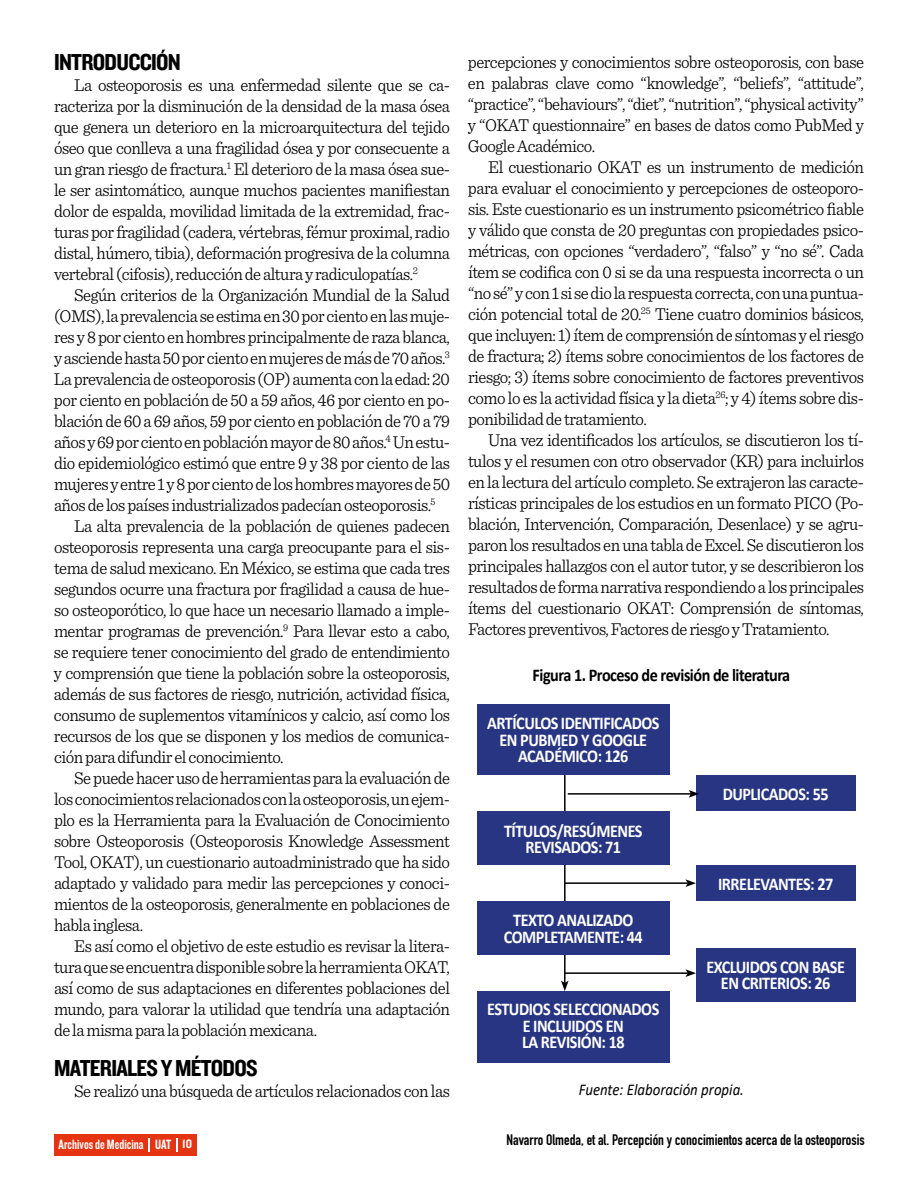
<style>
.page{position:relative;width:918px;height:1188px;background:#fff}
.page>*{position:absolute;margin:0;border:0;box-sizing:border-box;transform-origin:0 0}
.t1{font:24px "Knockout HTF50 Welterweight";letter-spacing:-.03em;color:#000}
.t2{font:300 18px/21px "Sentinel";letter-spacing:-.03em;color:#000;text-align:justify;scale:.95 1}
.t3{font:700 18px/16.5px "Calibri";letter-spacing:-.03em;color:#fff;text-align:center;scale:.9 1}
.t4{font:700 18px "Calibri";letter-spacing:-.03em;color:#000;scale:.9 1}
.t5{font:italic 16.5px "Calibri";color:#000;scale:.9 1}
.t6{font:700 15px "DIN Condensed";color:#000}
.t7{font:14.1px "Knockout HTF50 Welterweight";color:#fff;scale:.82 1}
.s1{font-size:12.75px}
</style>
<div class="page">
<div style="left:54px;top:1134px;width:142px;height:21px;background:#e63312"></div>
<svg style="left:177px;top:1138px;width:1px;height:13px"></svg>
<svg style="left:148px;top:1138px;width:1px;height:13px"></svg>
<hr style="left:564px;top:771px;width:2px;height:212px;background:#000">
<svg style="left:561px;top:981px;width:8px;height:10px"></svg>
<div style="left:477px;top:704px;width:192px;height:70px;background:#283583"></div>
<div style="left:477px;top:811px;width:192px;height:53px;background:#283583"></div>
<div style="left:696px;top:775px;width:159px;height:36px;background:#283583"></div>
<div style="left:696px;top:865px;width:159px;height:36px;background:#283583"></div>
<div style="left:696px;top:948px;width:159px;height:54px;background:#283583"></div>
<div style="left:477px;top:901px;width:192px;height:53px;background:#283583"></div>
<div style="left:477px;top:992px;width:192px;height:71px;background:#283583"></div>
<hr style="left:565px;top:882px;width:123px;height:2px;background:#000">
<svg style="left:685px;top:879px;width:11px;height:8px"></svg>
<hr style="left:565px;top:972px;width:123px;height:2px;background:#000">
<svg style="left:685px;top:969px;width:11px;height:8px"></svg>
<hr style="left:568px;top:793px;width:123px;height:2px;background:#000">
<svg style="left:689px;top:790px;width:10px;height:8px"></svg>
<h1 class="t1" style="left:54px;top:50px;width:128px">INTRODUCCIÓN</h1>
<p class="t2" style="left:54px;top:73px;width:418px;text-indent:20px">La osteoporosis es una enfermedad silente que se ca&shy;racteriza por la disminución de la densidad de la masa ósea que genera un deterioro en la microarquitectura del tejido óseo que conlleva a una fragilidad ósea y por consecuente a un gran riesgo de fractura.<sup>1</sup> El deterioro de la masa ósea sue&shy;le ser asintomático, aunque muchos pacientes manifiestan dolor de espalda, movilidad limitada de la extremidad, frac&shy;turas por fragilidad (cadera, vértebras, fémur proximal, radio distal, húmero, tibia), deformación progresiva de la columna vertebral (cifosis), reducción de altura y radiculopatías.<sup>2</sup></p>
<p class="t2" style="left:74px;top:283px;width:397px">Según criterios de la Organización Mundial de la Salud</p>
<p class="t2" style="left:54px;top:304px;width:418px">(OMS), la prevalencia se estima en 30 por ciento en las muje-</p>
<p class="t2" style="left:54px;top:325px;width:418px">res y 8 por ciento en hombres principalmente de raza blanca,</p>
<p class="t2" style="left:54px;top:346px;width:418px">y asciende hasta 50 por ciento en mujeres de más de 70 años.<sup>3</sup></p>
<p class="t2" style="left:54px;top:367px;width:418px">La prevalencia de osteoporosis (OP) aumenta con la edad: 20</p>
<p class="t2" style="left:54px;top:388px;width:418px">por ciento en población de 50 a 59 años, 46 por ciento en po-</p>
<p class="t2" style="left:54px;top:409px;width:418px">blación de 60 a 69 años, 59 por ciento en población de 70 a 79</p>
<p class="t2" style="left:54px;top:430px;width:418px">años y 69 por ciento en población mayor de 80 años.<sup>4</sup> Un estu-</p>
<p class="t2" style="left:54px;top:451px;width:418px">dio epidemiológico estimó que entre 9 y 38 por ciento de las</p>
<p class="t2" style="left:54px;top:472px;width:418px">mujeres y entre 1 y 8 por ciento de los hombres mayores de 50</p>
<p class="t2" style="left:54px;top:493px;width:403px">años de los países industrializados padecían osteoporosis.<sup>5</sup></p>
<p class="t2" style="left:74px;top:514px;width:397px">La alta prevalencia de la población de quienes padecen</p>
<p class="t2" style="left:54px;top:535px;width:418px">osteoporosis representa una carga preocupante para el sis-</p>
<p class="t2" style="left:54px;top:556px;width:418px">tema de salud mexicano. En México, se estima que cada tres</p>
<p class="t2" style="left:54px;top:577px;width:418px">segundos ocurre una fractura por fragilidad a causa de hue-</p>
<p class="t2" style="left:54px;top:598px;width:418px">so osteoporótico, lo que hace un necesario llamado a imple-</p>
<p class="t2" style="left:54px;top:619px;width:418px">mentar programas de prevención.<sup>9</sup> Para llevar esto a cabo,</p>
<p class="t2" style="left:54px;top:640px;width:418px">se requiere tener conocimiento del grado de entendimiento</p>
<p class="t2" style="left:54px;top:661px;width:418px">y comprensión que tiene la población sobre la osteoporosis,</p>
<p class="t2" style="left:54px;top:682px;width:418px">además de sus factores de riesgo, nutrición, actividad física,</p>
<p class="t2" style="left:54px;top:703px;width:418px">consumo de suplementos vitamínicos y calcio, así como los</p>
<p class="t2" style="left:54px;top:724px;width:418px">recursos de los que se disponen y los medios de comunica-</p>
<p class="t2" style="left:54px;top:745px;width:243px">ción para difundir el conocimiento.</p>
<p class="t2" style="left:74px;top:766px;width:397px">Se puede hacer uso de herramientas para la evaluación de</p>
<p class="t2" style="left:54px;top:787px;width:418px">los conocimientos relacionados con la osteoporosis, un ejem-</p>
<p class="t2" style="left:54px;top:808px;width:418px">plo es la Herramienta para la Evaluación de Conocimiento</p>
<p class="t2" style="left:54px;top:829px;width:418px">sobre Osteoporosis (Osteoporosis Knowledge Assessment</p>
<p class="t2" style="left:54px;top:850px;width:418px">Tool, OKAT), un cuestionario autoadministrado que ha sido</p>
<p class="t2" style="left:54px;top:871px;width:418px">adaptado y validado para medir las percepciones y conoci-</p>
<p class="t2" style="left:54px;top:892px;width:418px">mientos de la osteoporosis, generalmente en poblaciones de</p>
<p class="t2" style="left:54px;top:913px;width:95px">habla inglesa.</p>
<p class="t2" style="left:74px;top:934px;width:397px">Es así como el objetivo de este estudio es revisar la litera-</p>
<p class="t2" style="left:54px;top:955px;width:418px">tura que se encuentra disponible sobre la herramienta OKAT,</p>
<p class="t2" style="left:54px;top:976px;width:418px">así como de sus adaptaciones en diferentes poblaciones del</p>
<p class="t2" style="left:54px;top:997px;width:418px">mundo, para valorar la utilidad que tendría una adaptación</p>
<p class="t2" style="left:54px;top:1018px;width:279px">de la misma para la población mexicana.</p>
<h1 class="t1" style="left:54px;top:1056px;width:205px">MATERIALES Y MÉTODOS</h1>
<p class="t2" style="left:74px;top:1080px;width:397px">Se realizó una búsqueda de artículos relacionados con las</p>
<p class="t7" style="left:59px;top:1137px;width:164px">Archivos de Medicina UAT <span class="s1">108</span></p>
<p class="t2" style="left:468px;top:51px;width:418px">percepciones y conocimientos sobre osteoporosis, con base en palabras clave como “knowledge”, “beliefs”, “attitude”, “practice”, “behaviours”, “diet”, “nutrition”, “physical activity” y “OKAT questionnaire” en bases de datos como PubMed y Google Académico.</p>
<p class="t2" style="left:468px;top:156px;width:418px;text-indent:20px">El cuestionario OKAT es un instrumento de medición para evaluar el conocimiento y percepciones de osteoporo&shy;sis. Este cuestionario es un instrumento psicométrico fiable y válido que consta de 20 preguntas con propiedades psico&shy;métricas, con opciones “verdadero”, “falso” y “no sé”. Cada ítem se codifica con 0 si se da una respuesta incorrecta o un “no sé” y con 1 si se dio la respuesta correcta, con una puntua&shy;ción potencial total de 20.<sup>25</sup> Tiene cuatro dominios básicos, que incluyen: 1) ítem de comprensión de síntomas y el riesgo de fractura; 2) ítems sobre conocimientos de los factores de riesgo; 3) ítems sobre conocimiento de factores preventivos como lo es la actividad física y la dieta<sup>26</sup>; y 4) ítems sobre dis&shy;ponibilidad de tratamiento.</p>
<p class="t2" style="left:468px;top:429px;width:418px;text-indent:20px">Una vez identificados los artículos, se discutieron los tí&shy;tulos y el resumen con otro observador (KR) para incluirlos en la lectura del artículo completo. Se extrajeron las caracte&shy;rísticas principales de los estudios en un formato PICO (Po&shy;blación, Intervención, Comparación, Desenlace) y se agru&shy;paron los resultados en una tabla de Excel. Se discutieron los principales hallazgos con el autor tutor, y se describieron los resultados de forma narrativa respondiendo a los principales ítems del cuestionario OKAT: Comprensión de síntomas, Factores preventivos, Factores de riesgo y Tratamiento.</p>
<p class="t4" style="left:533px;top:662px;width:288px">Figura 1. Proceso de revisión de literatura</p>
<p class="t3" style="left:487px;top:715px;width:193px">ARTÍCULOS IDENTIFICADOS<br>EN PUBMED Y GOOGLE<br>ACADÉMICO: 126</p>
<p class="t3" style="left:504px;top:822px;width:155px">TÍTULOS/RESÚMENES<br>REVISADOS: 71</p>
<p class="t3" style="left:504px;top:912px;width:156px">TEXTO ANALIZADO<br>COMPLETAMENTE: 44</p>
<p class="t3" style="left:487px;top:1001px;width:193px">ESTUDIOS SELECCIONADOS<br>E INCLUIDOS EN<br>LA REVISIÓN: 18</p>
<p class="t3" style="left:723px;top:785px;width:119px">DUPLICADOS: 55</p>
<p class="t3" style="left:718px;top:875px;width:129px">IRRELEVANTES: 27</p>
<p class="t3" style="left:706px;top:958px;width:155px">EXCLUIDOS CON BASE<br>EN CRITERIOS: 26</p>
<p class="t5" style="left:579px;top:1078px;width:185px">Fuente: Elaboración propia.</p>
<p class="t6" style="left:507px;top:1129px;width:360px">Navarro Olmeda, et al. Percepción y conocimientos acerca de la osteoporosis</p>
</div>
